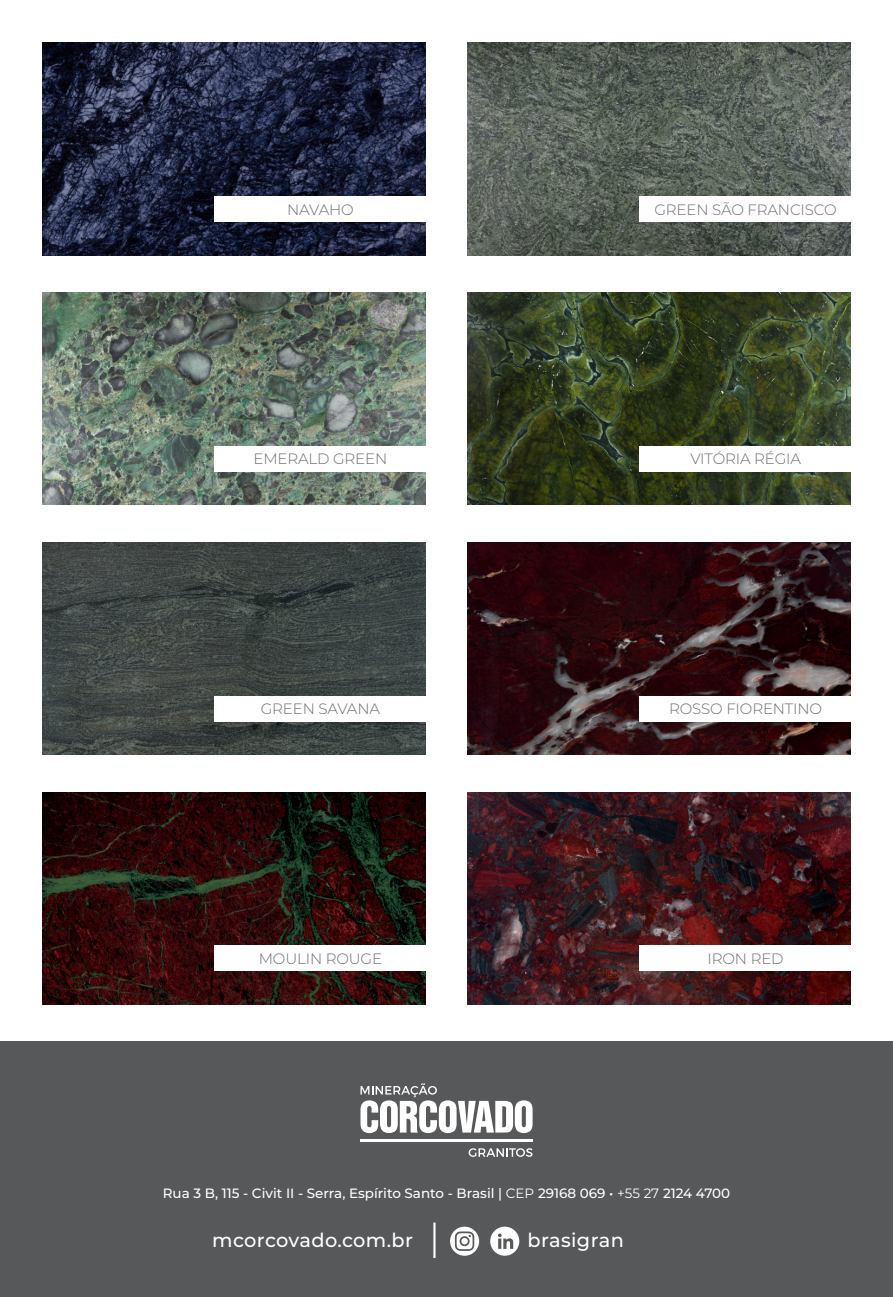
<style>
.page{position:relative;width:893px;height:1297px;background:#fff}
.page>*{position:absolute;margin:0;border:0;box-sizing:border-box;transform-origin:0 0}
.t1{font:500 19.35px "Montserrat";letter-spacing:.02em;color:#fff}
.t2{font:300 15px "Montserrat";letter-spacing:-.01em;color:#6c6d70}
.t3{font:500 13.5px "Montserrat";color:#fff}
.s1{font-weight:400}
</style>
<div class="page">
<div style="left:0;top:1042px;width:893px;height:255px;background:#57585a"></div>
<img style="left:43px;top:43px;width:382px;height:212px">
<img style="left:43px;top:792px;width:382px;height:213px">
<img style="left:468px;top:542px;width:382px;height:213px">
<img style="left:468px;top:292px;width:382px;height:213px">
<img style="left:468px;top:43px;width:382px;height:212px">
<img style="left:43px;top:542px;width:382px;height:213px">
<img style="left:468px;top:792px;width:382px;height:213px">
<img style="left:43px;top:292px;width:382px;height:213px">
<svg style="left:469px;top:1148px;width:64px;height:9px"></svg>
<hr style="left:360px;top:1139px;width:173px;height:3px;background:#fff">
<svg style="left:360px;top:1083px;width:173px;height:50px"></svg>
<div style="left:214px;top:196px;width:213px;height:26px;background:#fff"></div>
<div style="left:214px;top:446px;width:213px;height:25px;background:#fff"></div>
<div style="left:639px;top:945px;width:213px;height:26px;background:#fff"></div>
<div style="left:214px;top:945px;width:213px;height:26px;background:#fff"></div>
<div style="left:639px;top:696px;width:213px;height:25px;background:#fff"></div>
<div style="left:639px;top:446px;width:213px;height:25px;background:#fff"></div>
<div style="left:639px;top:196px;width:213px;height:26px;background:#fff"></div>
<div style="left:214px;top:696px;width:213px;height:25px;background:#fff"></div>
<hr style="left:433px;top:1222px;width:3px;height:36px;background:#fff">
<svg style="left:450px;top:1227px;width:29px;height:29px"></svg>
<svg style="left:490px;top:1227px;width:29px;height:29px"></svg>
<p class="t2" style="left:287px;top:199px;width:68px">NAVAHO</p>
<p class="t2" style="left:654px;top:199px;width:184px">GREEN SÃO FRANCISCO</p>
<p class="t2" style="left:254px;top:449px;width:135px">EMERALD GREEN</p>
<p class="t2" style="left:690px;top:449px;width:112px">VITÓRIA RÉGIA</p>
<p class="t2" style="left:261px;top:699px;width:121px">GREEN SAVANA</p>
<p class="t2" style="left:669px;top:699px;width:154px">ROSSO FIORENTINO</p>
<p class="t2" style="left:259px;top:948px;width:125px">MOULIN ROUGE</p>
<p class="t2" style="left:708px;top:948px;width:78px">IRON RED</p>
<p class="t3" style="left:163px;top:1184px;width:569px">Rua 3 B, 115 - Civit II - Serra, Espírito Santo - Brasil | <span class="s1">CEP</span> 29168 069 • <span class="s1">+55 27</span> 2124 4700</p>
<p class="t1" style="left:212px;top:1226px;width:202px">mcorcovado.com.br</p>
<p class="t1" style="left:527px;top:1226px;width:98px">brasigran</p>
</div>
